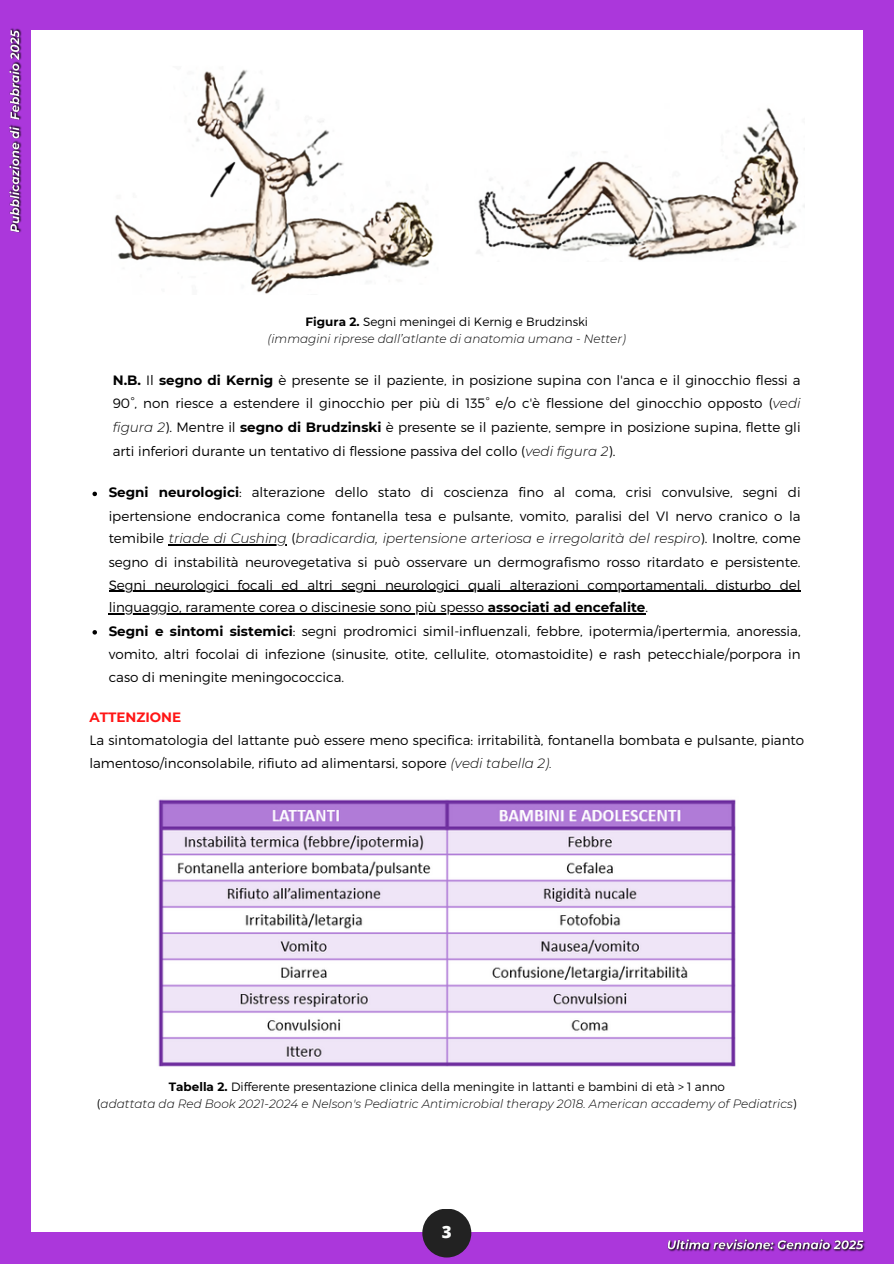
<style>
.page{position:relative;width:894px;height:1264px;background:#fff}
.page>*{position:absolute;margin:0;border:0;box-sizing:border-box;transform-origin:0 0}
.t1{font:800 16.95px "Open Sans";color:#fbfcfb}
.t2{font:300 13.5px/23.1px "Montserrat";color:#000;text-align:justify}
.t3{font:italic 300 12px "Montserrat";color:#000}
.t4{font:300 12px "Montserrat";color:#000}
.s1{font-weight:700}
.s2{font-style:italic}
.s3{font-weight:700;color:#ff1616}
.s4{font-style:normal}
</style>
<div class="page">
<div style="left:0;top:0;width:893px;height:1263px;background:#ab37db"></div>
<div style="left:31px;top:30px;width:831px;height:1201px;background:#fff"></div>
<div style="left:422px;top:1208px;width:49px;height:49px;background:#222;border-radius:50%"></div>
<img style="left:476px;top:108px;width:328px;height:153px">
<img style="left:114px;top:70px;width:320px;height:224px">
<img style="left:158px;top:799px;width:578px;height:268px">
<svg style="left:92px;top:491px;width:5px;height:5px"></svg>
<hr style="left:169px;top:544px;width:118px;height:1px;background:#000">
<hr style="left:109px;top:590px;width:691px;height:2px;background:#000">
<hr style="left:109px;top:613px;width:378px;height:1px;background:#000">
<hr style="left:487px;top:613px;width:158px;height:1px;background:#000">
<svg style="left:92px;top:630px;width:5px;height:4px"></svg>
<img style="left:9px;top:28px;width:13px;height:205px">
<img style="left:667px;top:1239px;width:198px;height:13px">
<p class="t4" style="left:305px;top:313px;width:284px"><span class="s1">Figura 2.</span> Segni meningei di Kernig e Brudzinski</p>
<p class="t3" style="left:267px;top:331px;width:360px">(immagini riprese dall’atlante di anatomia umana - Netter)</p>
<h1 class="t2" style="left:113px;top:367px;width:689px;line-height:23.7px"><span class="s1">N.B.</span> Il <span class="s1">segno di Kernig</span> è presente se il paziente, in posizione supina con l'anca e il ginocchio flessi a 90°, non riesce a estendere il ginocchio per più di 135° e/o c'è flessione del ginocchio opposto (<span class="s2">vedi figura 2</span>). Mentre il <span class="s1">segno di Brudzinski</span> è presente se il paziente, sempre in posizione supina, flette gli arti inferiori durante un tentativo di flessione passiva del collo (<span class="s2">vedi figura 2</span>).</h1>
<p class="t2" style="left:109px;top:480px;width:693px"><span class="s1">Segni neurologici</span>: alterazione dello stato di coscienza fino al coma, crisi convulsive, segni di ipertensione endocranica come fontanella tesa e pulsante, vomito, paralisi del VI nervo cranico o la temibile <span class="s2">triade di Cushing</span> (<span class="s2">bradicardia, ipertensione arteriosa e irregolarità del respiro</span>). Inoltre, come</p>
<p class="t2" style="left:109px;top:550px;width:693px">segno di instabilità neurovegetativa si può osservare un dermografismo rosso ritardato e persistente.</p>
<p class="t2" style="left:109px;top:572px;width:693px">Segni neurologici focali ed altri segni neurologici quali alterazioni comportamentali, disturbo del</p>
<h1 class="t2" style="left:109px;top:595px;width:693px;text-align:left">linguaggio, raramente corea o discinesie sono più spesso <span class="s1">associati ad encefalite</span>.<br><span class="s1">Segni e sintomi sistemici</span>: segni prodromici simil-influenzali, febbre, ipotermia/ipertermia, anoressia, vomito, altri focolai di infezione (sinusite, otite, cellulite, otomastoidite) e rash petecchiale/porpora in caso di meningite meningococcica.</h1>
<p class="t2" style="left:89px;top:704px;width:716px;text-align:left"><span class="s3">ATTENZIONE<br></span>La sintomatologia del lattante può essere meno specifica: irritabilità, fontanella bombata e pulsante, pianto lamentoso/inconsolabile, rifiuto ad alimentarsi, sopore <span class="s2">(vedi tabella 2).</span></p>
<p class="t4" style="left:169px;top:1079px;width:557px"><span class="s1">Tabella 2.</span> Differente presentazione clinica della meningite in lattanti e bambini di età &gt; 1 anno</p>
<p class="t3" style="left:97px;top:1096px;width:701px"><span class="s4">(</span>adattata da Red Book 2021-2024 e Nelson's Pediatric Antimicrobial therapy 2018. American accademy of Pediatrics<span class="s4">)</span></p>
<p class="t1" style="left:442px;top:1220px;width:11px">3</p>
</div>
